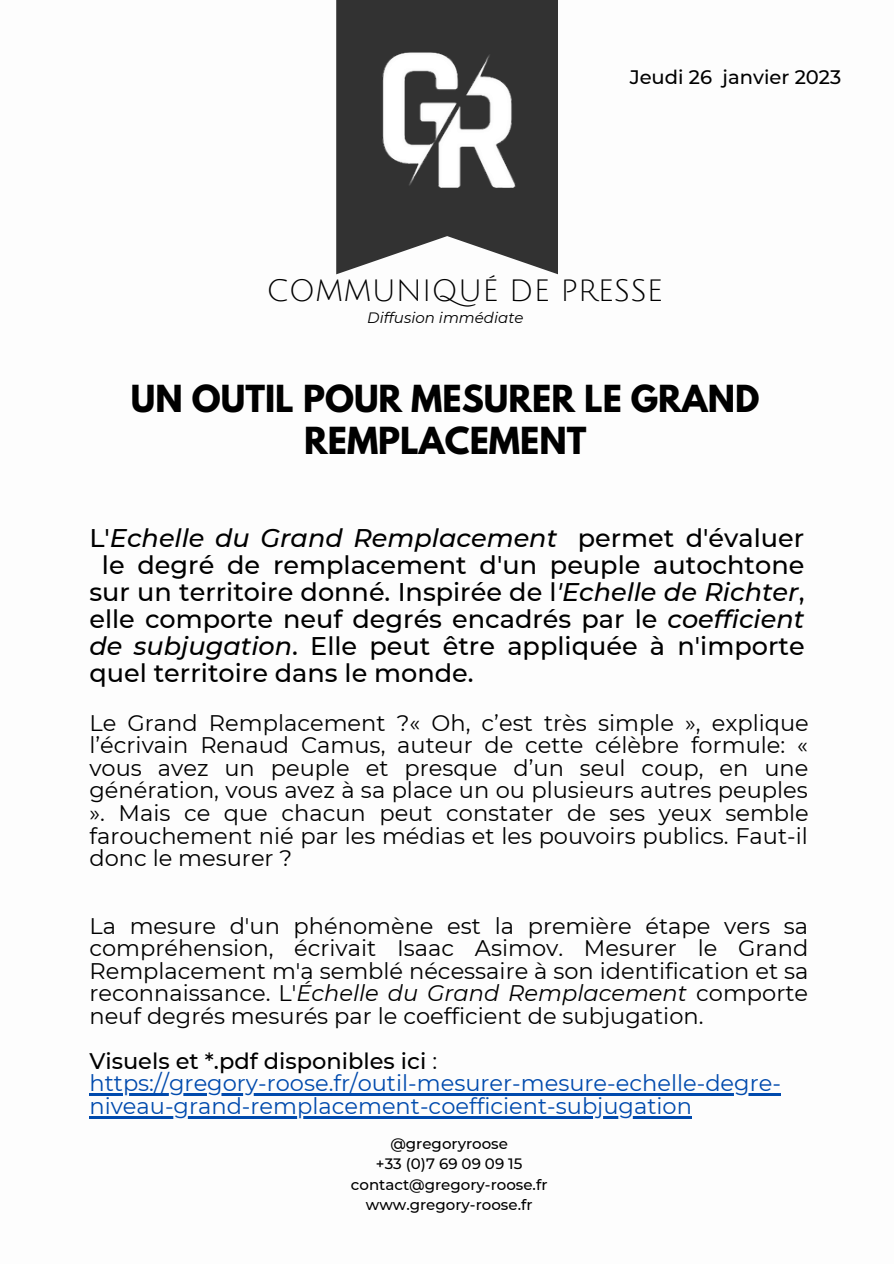
<style>
.page{position:relative;width:894px;height:1264px;background:#fff}
.page>*{position:absolute;margin:0;border:0;box-sizing:border-box;transform-origin:0 0}
.t1{font:700 33px/41.7px "League Spartan";color:#000;text-align:center}
.t2{font:30px "Julius Sans One";color:#000}
.t3{font:500 25.5px "Montserrat";color:#000}
.t4{font:italic 500 25.5px "Montserrat";color:#000}
.t5{font:22.5px/22.5px "Montserrat";color:#000;text-align:justify}
.t6{font:22.5px/22.5px "Montserrat";color:#004aad}
.t7{font:500 19.5px "Montserrat";color:#000}
.t8{font:500 15px/20.2px "Montserrat";color:#000;text-align:center}
.t9{font:italic 15px "Montserrat";color:#000}
.s1{font-style:normal}
.s2{font-style:italic}
.s3{font-weight:500;color:#000}
.s4{color:#000}
</style>
<div class="page">
<svg style="left:336px;top:252px;width:222px;height:22px"></svg>
<img style="left:336px;top:0;width:222px;height:252px">
<hr style="left:89px;top:1093px;width:691px;height:2px;background:#004aad">
<hr style="left:89px;top:1116px;width:602px;height:2px;background:#004aad">
<p class="t7" style="left:629px;top:65px;width:213px">Jeudi 26 janvier 2023</p>
<h2 class="t2" style="left:266px;top:275px;width:398px">COMMUNIQUÉ DE PRESSE</h2>
<p class="t9" style="left:367px;top:309px;width:158px">Diffusion immédiate</p>
<h1 class="t1" style="left:131px;top:382px;width:630px">UN OUTIL POUR MESURER LE GRAND<br>REMPLACEMENT</h1>
<p class="t4" style="left:89px;top:522px;width:716px"><span class="s1">L'</span>Echelle du Grand Remplacement <span class="s1">permet d'évaluer</span></p>
<p class="t3" style="left:102px;top:549px;width:703px">le degré de remplacement d'un peuple autochtone</p>
<p class="t3" style="left:89px;top:576px;width:716px">sur un territoire donné. Inspirée de l<span class="s2">'Echelle de Richter</span>,</p>
<p class="t3" style="left:89px;top:603px;width:716px">elle comporte neuf degrés encadrés par le <span class="s2">coefficient</span></p>
<p class="t3" style="left:89px;top:630px;width:716px"><span class="s2">de subjugation</span>. Elle peut être appliquée à n'importe</p>
<p class="t3" style="left:89px;top:657px;width:385px">quel territoire dans le monde.</p>
<p class="t5" style="left:89px;top:711px;width:720px">Le Grand Remplacement ?« Oh, c’est très simple », explique l’écrivain Renaud Camus, auteur de cette célèbre formule: « vous avez un peuple et presque d’un seul coup, en une génération, vous avez à sa place un ou plusieurs autres peuples ». Mais ce que chacun peut constater de ses yeux semble farouchement nié par les médias et les pouvoirs publics. Faut-il donc le mesurer ?</p>
<p class="t5" style="left:89px;top:914px;width:720px">La mesure d'un phénomène est la première étape vers sa compréhension, écrivait Isaac Asimov. Mesurer le Grand Remplacement m'a semblé nécessaire à son identification et sa reconnaissance. L'<span class="s2">Échelle du Grand Remplacement</span> comporte neuf degrés mesurés par le coefficient de subjugation.</p>
<p class="t6" style="left:89px;top:1049px;width:692px"><span class="s3">Visuels et *.pdf disponibles ici</span> <span class="s4">: </span>https://gregory-roose.fr/outil-mesurer-mesure-echelle-degre&shy;niveau-grand-remplacement-coefficient-subjugation</p>
<p class="t8" style="left:351px;top:1133px;width:198px">@gregoryroose<br>+33 (0)7 69 09 09 15 contact@gregory-roose.fr www.gregory-roose.fr</p>
</div>
